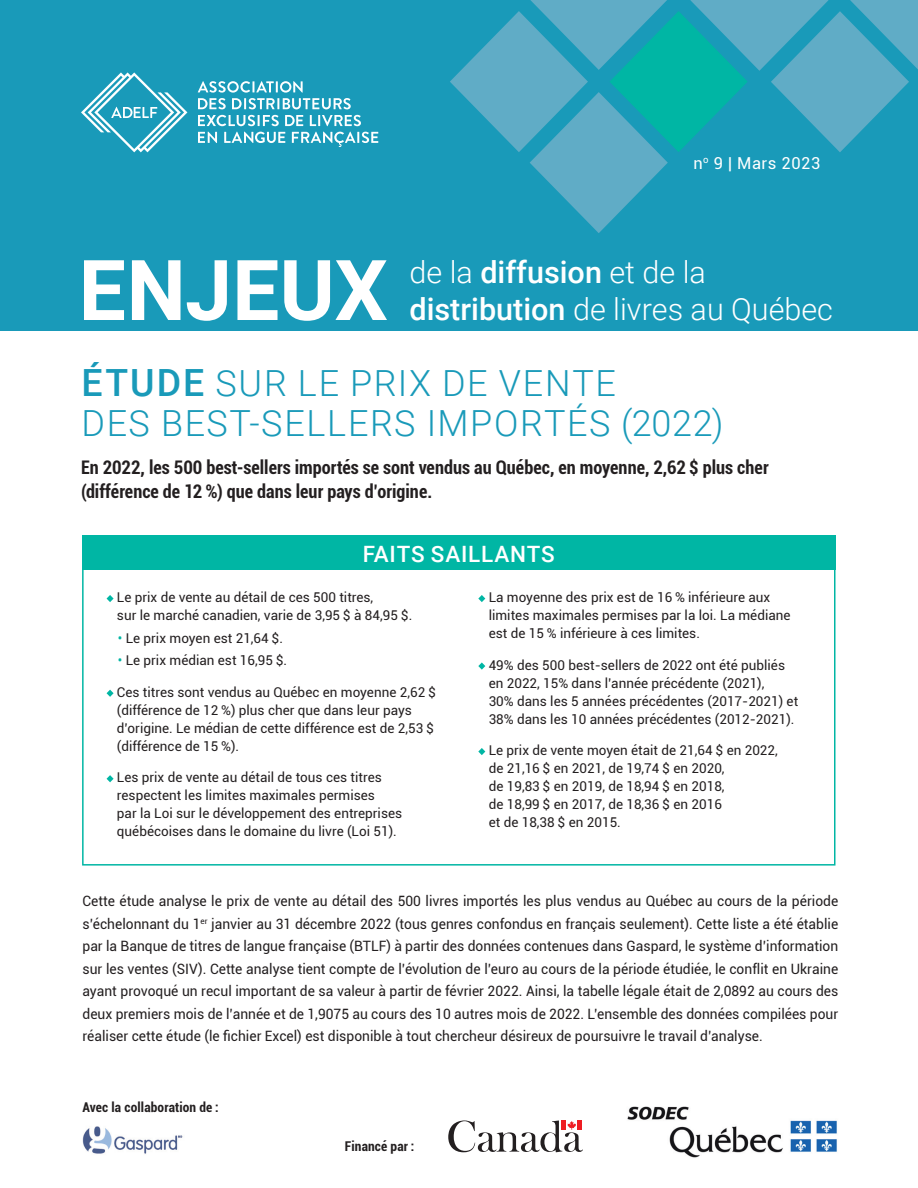
<style>
.page{position:relative;width:918px;height:1188px;background:#fff}
.page>*{position:absolute;margin:0;border:0;box-sizing:border-box;transform-origin:0 0}
.t1{font:300 36px/40.5px "Roboto";letter-spacing:.045em;color:#199ab9}
.t2{font:300 30.6px/37px "Roboto";color:#fff}
.t3{font:500 22.5px "Roboto";letter-spacing:.035em;color:#fff}
.t4{font:700 condensed 18.75px/24px "Roboto";color:#231f20}
.t5{font:16.5px "Roboto";letter-spacing:.03em;color:#fff}
.t6{font:14.25px/22.5px "Roboto";color:#231f20;text-align:justify}
.t7{font:13.5px/18px "Roboto";color:#231f20}
.t8{font:700 condensed 13.5px "Roboto";letter-spacing:.01em;color:#231f20}
.s1{font-weight:500}
.s2{font-weight:500;font-size:37.5px}
.s3{color:#00b6a4}
</style>
<div class="page">
<div style="left:0;top:0;width:918px;height:330px;background:#199ab9"></div>
<svg style="left:450px;top:0;width:468px;height:233px"></svg>
<svg style="left:198px;top:81px;width:153px;height:28px"></svg>
<svg style="left:198px;top:115px;width:81px;height:11px"></svg>
<svg style="left:285px;top:115px;width:18px;height:11px"></svg>
<svg style="left:310px;top:115px;width:51px;height:11px"></svg>
<svg style="left:198px;top:132px;width:19px;height:11px"></svg>
<svg style="left:224px;top:132px;width:61px;height:11px"></svg>
<svg style="left:292px;top:132px;width:86px;height:15px"></svg>
<svg style="left:81px;top:72px;width:106px;height:80px"></svg>
<div style="left:683px;top:156px;width:148px;height:13px;background:#199ab9"></div>
<div style="left:82px;top:536px;width:754px;height:34px;background:#00b6a4"></div>
<div style="left:82px;top:536px;width:754px;height:330px;border:2px solid #00b6a4"></div>
<svg style="left:107px;top:595px;width:7px;height:7px"></svg>
<svg style="left:107px;top:690px;width:7px;height:7px"></svg>
<svg style="left:107px;top:775px;width:7px;height:7px"></svg>
<svg style="left:478px;top:595px;width:7px;height:7px"></svg>
<svg style="left:478px;top:662px;width:7px;height:8px"></svg>
<svg style="left:478px;top:748px;width:7px;height:7px"></svg>
<svg style="left:84px;top:260px;width:303px;height:61px"></svg>
<img style="left:82px;top:1126px;width:101px;height:28px">
<img style="left:627px;top:1106px;width:210px;height:52px">
<svg style="left:448px;top:1120px;width:135px;height:32px"></svg>
<p class="t5" style="left:693px;top:151px;width:128px">n<sup>o</sup> 9 | Mars 2023</p>
<h2 class="t2" style="left:409px;top:253px;width:425px">de la <span class="s1">diffusion</span> et de la <span class="s1">distribution</span> de livres au Québec</h2>
<h1 class="t1" style="left:82px;top:361px;width:644px"><span class="s2">ÉTUDE</span> SUR LE PRIX DE VENTE<br>DES BEST-SELLERS IMPORTÉS (2022)</h1>
<h3 class="t4" style="left:81px;top:454px;width:689px">En 2022, les 500 best-sellers importés se sont vendus au Québec, en moyenne, 2,62 $ plus cher (différence de 12 %) que dans leur pays d’origine.</h3>
<h3 class="t3" style="left:363px;top:538px;width:194px">FAITS SAILLANTS</h3>
<p class="t7" style="left:117px;top:588px;width:297px">Le prix de vente au détail de ces 500 titres,<br>sur le marché canadien, varie de 3,95 $ à 84,95 $.</p>
<p class="t7" style="left:118px;top:628px;width:167px"><span class="s3">•</span> Le prix moyen est 21,64 $.</p>
<p class="t7" style="left:118px;top:651px;width:171px"><span class="s3">•</span> Le prix médian est 16,95 $.</p>
<p class="t7" style="left:117px;top:683px;width:320px">Ces titres sont vendus au Québec en moyenne 2,62 $ (différence de 12 %) plus cher que dans leur pays d’origine. Le médian de cette différence est de 2,53 $ (différence de 15 %).</p>
<p class="t7" style="left:117px;top:768px;width:287px">Les prix de vente au détail de tous ces titres respectent les limites maximales permises<br>par la Loi sur le développement des entreprises québécoises dans le domaine du livre (Loi 51).</p>
<p class="t7" style="left:489px;top:588px;width:303px">La moyenne des prix est de 16 % inférieure aux limites maximales permises par la loi. La médiane est de 15 % inférieure à ces limites.</p>
<p class="t7" style="left:489px;top:655px;width:311px">49% des 500 best-sellers de 2022 ont été publiés en 2022, 15% dans l’année précédente (2021),<br>30% dans les 5 années précédentes (2017-2021) et 38% dans les 10 années précédentes (2012-2021).</p>
<p class="t7" style="left:489px;top:741px;width:291px">Le prix de vente moyen était de 21,64 $ en 2022, de 21,16 $ en 2021, de 19,74 $ en 2020,<br>de 19,83 $ en 2019, de 18,94 $ en 2018,<br>de 18,99 $ en 2017, de 18,36 $ en 2016<br>et de 18,38 $ en 2015.</p>
<p class="t6" style="left:82px;top:889px;width:757px">Cette étude analyse le prix de vente au détail des 500 livres importés les plus vendus au Québec au cours de la période s’échelonnant du 1<sup>er</sup> janvier au 31 décembre 2022 (tous genres confondus en français seulement). Cette liste a été établie par la Banque de titres de langue française (BTLF) à partir des données contenues dans Gaspard, le système d’information sur les ventes (SIV). Cette analyse tient compte de l’évolution de l’euro au cours de la période étudiée, le conflit en Ukraine ayant provoqué un recul important de sa valeur à partir de février 2022. Ainsi, la tabelle légale était de 2,0892 au cours des deux premiers mois de l’année et de 1,9075 au cours des 10 autres mois de 2022. L’ensemble des données compilées pour réaliser cette étude (le fichier Excel) est disponible à tout chercheur désireux de poursuivre le travail d’analyse.</p>
<p class="t8" style="left:82px;top:1098px;width:138px">Avec la collaboration de :</p>
<p class="t8" style="left:345px;top:1137px;width:71px">Financé par :</p>
</div>
